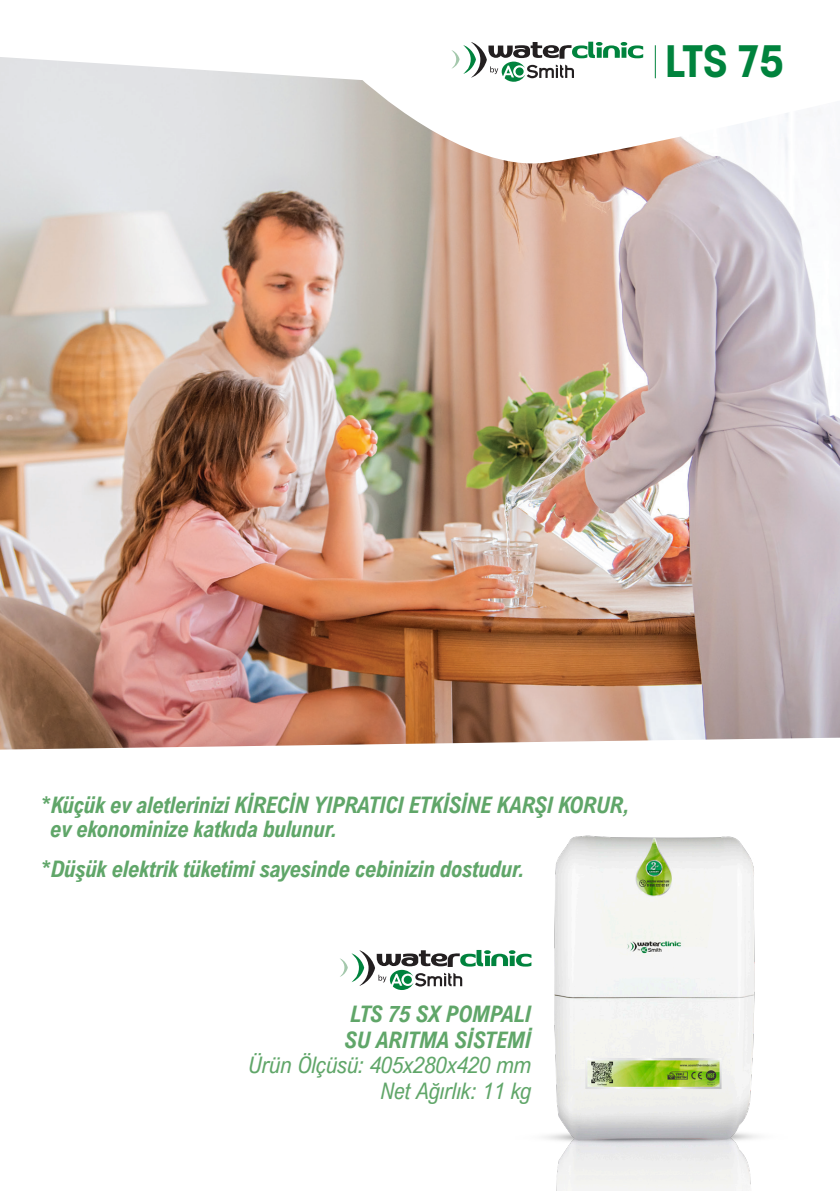
<style>
.page{position:relative;width:840px;height:1191px;background:#fff}
.page>*{position:absolute;margin:0;border:0;box-sizing:border-box;transform-origin:0 0}
.t1{font:700 45px "Korolev";color:#00833d}
.t2{font:italic 700 22.8px "Arial Nova Cond";letter-spacing:-.02em;color:#60a669}
.t3{font:italic 22.8px "Arial Nova Cond";letter-spacing:-.01em;color:#60a669}
</style>
<div class="page">
<img style="left:0;top:57px;width:839px;height:692px">
<img style="left:531px;top:835px;width:227px;height:356px">
<svg style="left:451px;top:42px;width:191px;height:40px"></svg>
<hr style="left:654px;top:45px;width:1px;height:33px;background:#00833d">
<svg style="left:340px;top:950px;width:191px;height:40px"></svg>
<h1 class="t1" style="left:664px;top:33px;width:121px">LTS 75</h1>
<p class="t2" style="left:40px;top:790px;width:592px">*Küçük ev aletlerinizi KİRECİN YIPRATICI ETKİSİNE KARŞI KORUR,</p>
<p class="t2" style="left:50px;top:814px;width:289px">ev ekonominize katkıda bulunur.</p>
<p class="t2" style="left:40px;top:854px;width:487px">*Düşük elektrik tüketimi sayesinde cebinizin dostudur.</p>
<p class="t2" style="left:350px;top:999px;width:183px">LTS 75 SX POMPALI</p>
<p class="t2" style="left:344px;top:1025px;width:188px">SU ARITMA SİSTEMİ</p>
<p class="t3" style="left:248px;top:1051px;width:285px">Ürün Ölçüsü: 405x280x420 mm</p>
<p class="t3" style="left:380px;top:1076px;width:152px">Net Ağırlık: 11 kg</p>
</div>
